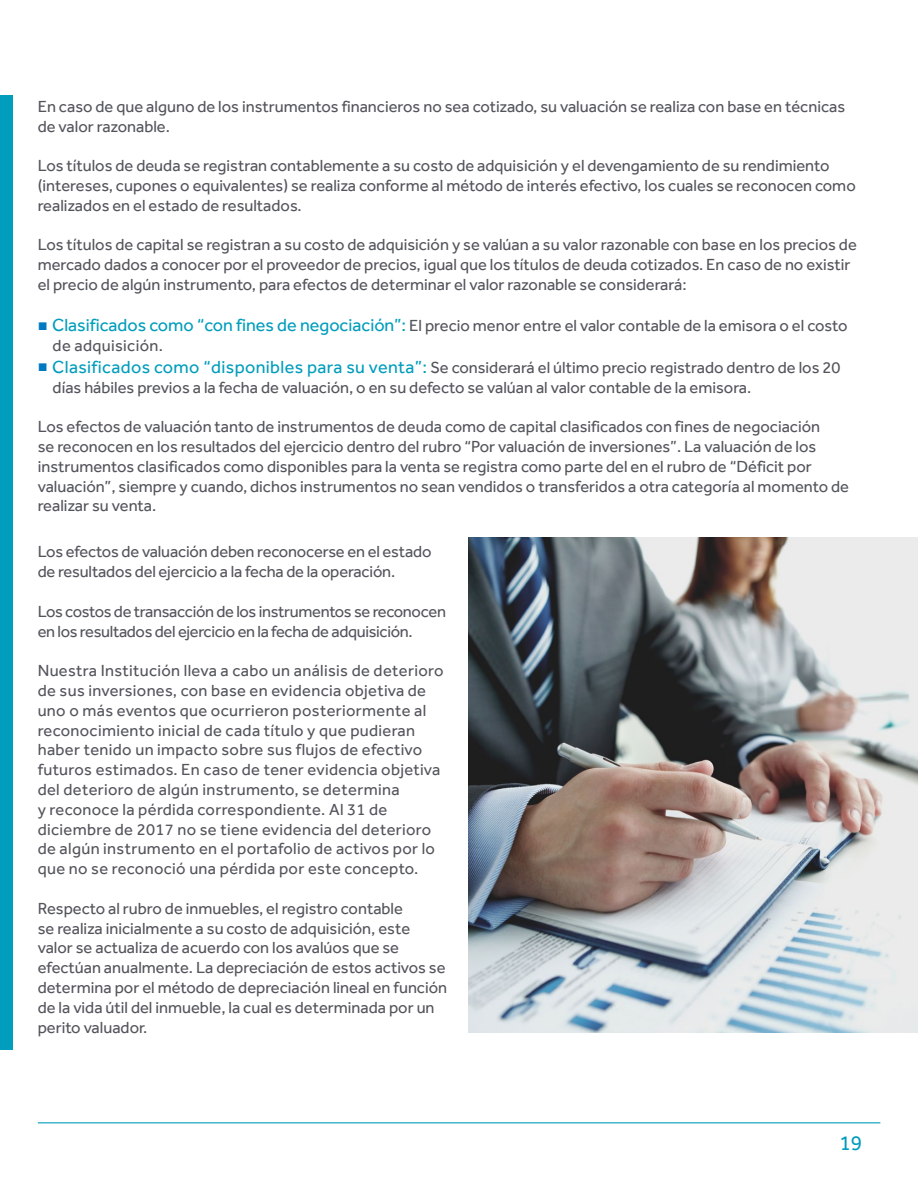
<style>
.page{position:relative;width:918px;height:1188px;background:#fff}
.page>*{position:absolute;margin:0;border:0;box-sizing:border-box;transform-origin:0 0}
.t1{font:21px "NYLIC Effra";color:#009dbc}
.t2{font:16.5px/19.8px "NYLIC Effra";color:#53555c}
.t3{font:16.5px/19.8px "NYLIC Effra";letter-spacing:.02em;color:#53555c}
.t4{font:16.5px/19.8px "NYLIC Effra";letter-spacing:-.02em;color:#53555c}
.s1{font-family:"Arial";color:#0079c1}
.s2{font-size:18px;color:#009dbc}
</style>
<div class="page">
<hr style="left:38px;top:1122px;width:842px;height:1px;background:#009dbc">
<img style="left:468px;top:538px;width:450px;height:494px">
<div style="left:0;top:96px;width:13px;height:954px;background:#009dbc"></div>
<p class="t2" style="left:38px;top:96px;width:809px">En caso de que alguno de los instrumentos financieros no sea cotizado, su valuación se realiza con base en técnicas de valor razonable.</p>
<p class="t2" style="left:38px;top:156px;width:820px">Los títulos de deuda se registran contablemente a su costo de adquisición y el devengamiento de su rendimiento (intereses, cupones o equivalentes) se realiza conforme al método de interés efectivo, los cuales se reconocen como realizados en el estado de resultados.</p>
<p class="t2" style="left:38px;top:235px;width:821px">Los títulos de capital se registran a su costo de adquisición y se valúan a su valor razonable con base en los precios de mercado dados a conocer por el proveedor de precios, igual que los títulos de deuda cotizados. En caso de no existir el precio de algún instrumento, para efectos de determinar el valor razonable se considerará:</p>
<p class="t2" style="left:53px;top:316px;width:796px;text-indent:-15px"><span class="s1">■</span> <span class="s2">Clasificados como “con fines de negociación”:</span> El precio menor entre el valor contable de la emisora o el costo de adquisición.</p>
<p class="t2" style="left:53px;top:357px;width:789px;text-indent:-15px"><span class="s1">■</span> <span class="s2">Clasificados como “disponibles para su venta”:</span> Se considerará el último precio registrado dentro de los 20 días hábiles previos a la fecha de valuación, o en su defecto se valúan al valor contable de la emisora.</p>
<p class="t2" style="left:38px;top:417px;width:813px">Los efectos de valuación tanto de instrumentos de deuda como de capital clasificados con fines de negociación<br>se reconocen en los resultados del ejercicio dentro del rubro “Por valuación de inversiones”. La valuación de los instrumentos clasificados como disponibles para la venta se registra como parte del en el rubro de “Déficit por valuación”, siempre y cuando, dichos instrumentos no sean vendidos o transferidos a otra categoría al momento de realizar su venta.</p>
<p class="t2" style="left:38px;top:542px;width:395px">Los efectos de valuación deben reconocerse en el estado de resultados del ejercicio a la fecha de la operación.</p>
<p class="t4" style="left:38px;top:601px;width:410px">Los costos de transacción de los instrumentos se reconocen en los resultados del ejercicio en la fecha de adquisición.</p>
<p class="t3" style="left:38px;top:661px;width:407px">Nuestra Institución lleva a cabo un análisis de deterioro de sus inversiones, con base en evidencia objetiva de uno o más eventos que ocurrieron posteriormente al reconocimiento inicial de cada título y que pudieran haber tenido un impacto sobre sus flujos de efectivo futuros estimados. En caso de tener evidencia objetiva del deterioro de algún instrumento, se determina<br>y reconoce la pérdida correspondiente. Al 31 de diciembre de 2017 no se tiene evidencia del deterioro de algún instrumento en el portafolio de activos por lo que no se reconoció una pérdida por este concepto.</p>
<p class="t2" style="left:38px;top:898px;width:411px">Respecto al rubro de inmuebles, el registro contable<br>se realiza inicialmente a su costo de adquisición, este valor se actualiza de acuerdo con los avalúos que se efectúan anualmente. La depreciación de estos activos se determina por el método de depreciación lineal en función de la vida útil del inmueble, la cual es determinada por un perito valuador.</p>
<p class="t1" style="left:839px;top:1131px;width:24px">19</p>
</div>
